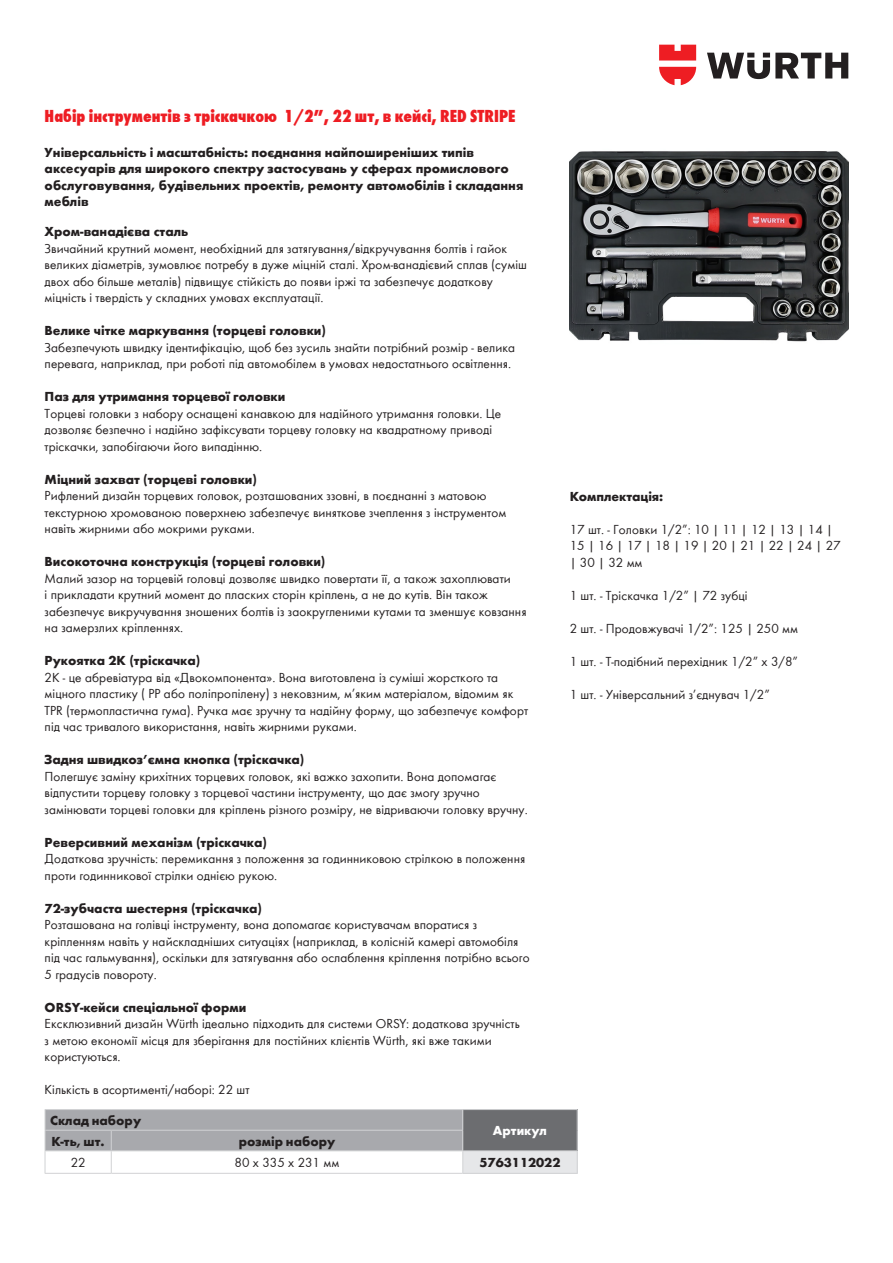
<style>
.page{position:relative;width:893px;height:1263px;background:#fff}
.page>*{position:absolute;margin:0;border:0;box-sizing:border-box;transform-origin:0 0}
.t1{font:800 condensed 18px "Wuerth";color:#ee1d23}
.t2{font:13.5px/16.5px "Wuerth";color:#231f20}
.table_text_all{font:700 13.5px/16.5px "Wuerth";color:#231f20}
.bold_white_9{font:700 13.5px "Wuerth";color:#fff}
</style>
<div class="page">
<svg style="left:707px;top:53px;width:141px;height:26px"></svg>
<svg style="left:659px;top:45px;width:37px;height:40px"></svg>
<div style="left:463px;top:1109px;width:114px;height:42px;background:#6c6d70"></div>
<div style="left:463px;top:1151px;width:114px;height:22px;background:#e6e7e9"></div>
<svg style="left:45px;top:1109px;width:418px;height:64px"></svg>
<hr style="left:45px;top:1173px;width:66px;height:1px;background:#d1d2d4">
<hr style="left:111px;top:1173px;width:352px;height:1px;background:#d1d2d4">
<hr style="left:463px;top:1109px;width:115px;height:1px;background:#d1d2d4">
<svg style="left:577px;top:1110px;width:1px;height:63px"></svg>
<hr style="left:463px;top:1150px;width:115px;height:1px;background:#d1d2d4">
<hr style="left:463px;top:1173px;width:115px;height:1px;background:#d1d2d4">
<img style="left:570px;top:151px;width:278px;height:191px">
<p class="t1" style="left:45px;top:103px;width:472px">Набір інструментів з тріскачкою 1/2”, 22 шт, в кейсі, RED STRIPE</p>
<p class="table_text_all" style="left:45px;top:143px;width:480px">Універсальність і масштабність: поєднання найпоширеніших типів аксесуарів для широкого спектру застосувань у сферах промислового обслуговування, будівельних проектів, ремонту автомобілів і складання меблів</p>
<p class="table_text_all" style="left:45px;top:222px;width:145px">Хром-ванадієва сталь</p>
<p class="t2" style="left:45px;top:239px;width:484px">Звичайний крутний момент, необхідний для затягування/відкручування болтів і гайок великих діаметрів, зумовлює потребу в дуже міцній сталі. Хром-ванадієвий сплав (суміш двох або більше металів) підвищує стійкість до появи іржі та забезпечує додаткову міцність і твердість у складних умовах експлуатації.</p>
<p class="table_text_all" style="left:45px;top:321px;width:283px">Велике чітке маркування (торцеві головки)</p>
<p class="t2" style="left:45px;top:338px;width:472px">Забезпечують швидку ідентифікацію, щоб без зусиль знайти потрібний розмір - велика перевага, наприклад, при роботі під автомобілем в умовах недостатнього освітлення.</p>
<p class="table_text_all" style="left:45px;top:387px;width:242px">Паз для утримання торцевої головки</p>
<p class="t2" style="left:45px;top:404px;width:458px">Торцеві головки з набору оснащені канавкою для надійного утримання головки. Це дозволяє безпечно і надійно зафіксувати торцеву головку на квадратному приводі тріскачки, запобігаючи його випадінню.</p>
<p class="table_text_all" style="left:45px;top:470px;width:214px">Міцний захват (торцеві головки)</p>
<p class="t2" style="left:45px;top:487px;width:463px">Рифлений дизайн торцевих головок, розташованих ззовні, в поєднанні з матовою текстурною хромованою поверхнею забезпечує виняткове зчеплення з інструментом навіть жирними або мокрими руками.</p>
<p class="table_text_all" style="left:45px;top:552px;width:282px">Високоточна конструкція (торцеві головки)</p>
<p class="t2" style="left:45px;top:569px;width:483px">Малий зазор на торцевій головці дозволяє швидко повертати її, а також захоплювати<br>і прикладати крутний момент до пласких сторін кріплень, а не до кутів. Він також забезпечує викручування зношених болтів із заокругленими кутами та зменшує ковзання на замерзлих кріпленнях.</p>
<p class="table_text_all" style="left:45px;top:651px;width:157px">Рукоятка 2K (тріскачка)</p>
<p class="t2" style="left:45px;top:668px;width:485px">2K - це абревіатура від «Двокомпонента». Вона виготовлена із суміші жорсткого та міцного пластику ( PP або поліпропілену) з нековзним, м’яким матеріалом, відомим як TPR (термопластична гума). Ручка має зручну та надійну форму, що забезпечує комфорт під час тривалого використання, навіть жирними руками.</p>
<p class="table_text_all" style="left:45px;top:750px;width:261px">Задня швидкоз’ємна кнопка (тріскачка)</p>
<p class="t2" style="left:45px;top:767px;width:485px">Полегшує заміну крихітних торцевих головок, які важко захопити. Вона допомагає відпустити торцеву головку з торцевої частини інструменту, що дає змогу зручно замінювати торцеві головки для кріплень різного розміру, не відриваючи головку вручну.</p>
<p class="table_text_all" style="left:45px;top:833px;width:224px">Реверсивний механізм (тріскачка)</p>
<p class="t2" style="left:45px;top:850px;width:482px">Додаткова зручність: перемикання з положення за годинниковою стрілкою в положення проти годинникової стрілки однією рукою.</p>
<p class="table_text_all" style="left:45px;top:899px;width:219px">72-зубчаста шестерня (тріскачка)</p>
<p class="t2" style="left:45px;top:916px;width:487px">Розташована на голівці інструменту, вона допомагає користувачам впоратися з кріпленням навіть у найскладніших ситуаціях (наприклад, в колісній камері автомобіля під час гальмування), оскільки для затягування або ослаблення кріплення потрібно всього 5 градусів повороту.</p>
<p class="table_text_all" style="left:45px;top:998px;width:203px">ORSY-кейси спеціальної форми</p>
<p class="t2" style="left:45px;top:1015px;width:477px">Ексклюзивний дизайн Würth ідеально підходить для системи ORSY: додаткова зручність з метою економії місця для зберігання для постійних клієнтів Würth, які вже такими користуються.</p>
<p class="t2" style="left:45px;top:1081px;width:206px">Кількість в асортименті/наборі: 22 шт</p>
<p class="table_text_all" style="left:50px;top:1111px;width:93px">Склад набору</p>
<p class="bold_white_9" style="left:493px;top:1121px;width:56px">Артикул</p>
<p class="table_text_all" style="left:52px;top:1132px;width:55px">К-ть, шт.</p>
<p class="table_text_all" style="left:239px;top:1132px;width:98px">розмір набору</p>
<p class="t2" style="left:71px;top:1154px;width:16px">22</p>
<p class="t2" style="left:235px;top:1154px;width:106px">80 х 335 х 231 мм</p>
<p class="table_text_all" style="left:479px;top:1153px;width:82px">5763112022</p>
<p class="table_text_all" style="left:570px;top:487px;width:95px">Комплектація:</p>
<p class="t2" style="left:570px;top:520px;width:272px">17 шт. - Головки 1/2”: 10 | 11 | 12 | 13 | 14 |<br>15 | 16 | 17 | 18 | 19 | 20 | 21 | 22 | 24 | 27 | 30 | 32 мм</p>
<p class="t2" style="left:570px;top:586px;width:179px">1 шт. - Тріскачка 1/2” | 72 зубці</p>
<p class="t2" style="left:570px;top:619px;width:230px">2 шт. - Продовжувачі 1/2”: 125 | 250 мм</p>
<p class="t2" style="left:570px;top:652px;width:230px">1 шт. - T-подібний перехідник 1/2” x 3/8”</p>
<p class="t2" style="left:570px;top:685px;width:202px">1 шт. - Універсальний з’єднувач 1/2”</p>
</div>
